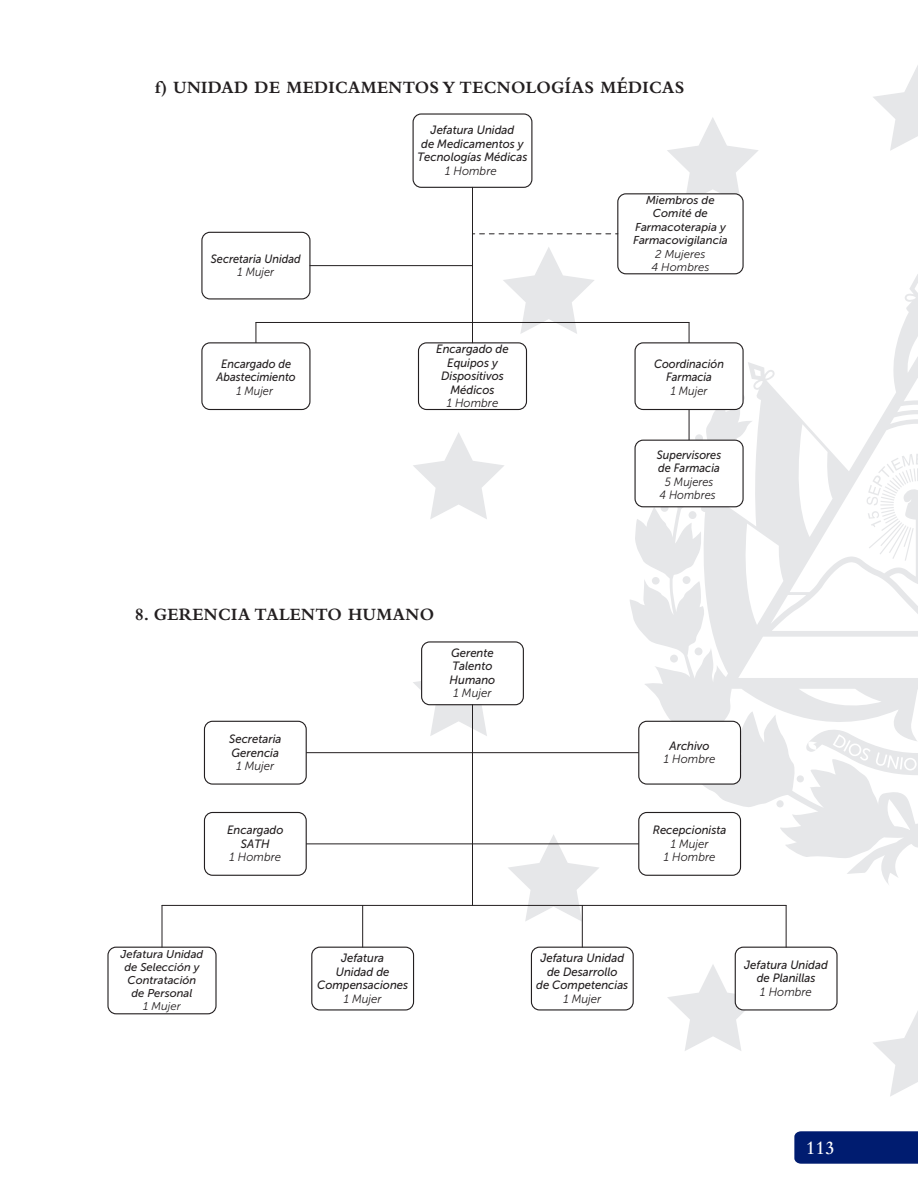
<style>
.page{position:relative;width:918px;height:1188px;background:#fff}
.page>*{position:absolute;margin:0;border:0;box-sizing:border-box;transform-origin:0 0}
.t1{font:600 19.5px "Bembo Std";color:#fff;scale:.95 1}
.t2{font:700 18px "Bembo Std";letter-spacing:.02em;color:#231f20;scale:.95 1}
.t3{font:italic 12px/13.5px "Museo Sans 500";color:#231f20;text-align:center;scale:.95 1}
.t4{font:italic 12px/13.5px "Museo Sans 500";color:#231f20;text-align:center;scale:.92 1}
.t5{font:italic 12px/13.5px "Museo Sans 300";color:#231f20;text-align:center;scale:.95 1}
.t6{font:italic 12px/13.5px "Museo Sans 300";color:#231f20;text-align:center;scale:.92 1}
.t7{font:italic 11.4px/13.5px "Museo Sans 500";color:#231f20;text-align:center}
.t8{font:italic 11.4px/13.5px "Museo Sans 300";color:#231f20;text-align:center}
.t9{font:italic 11.25px/13px "Museo Sans 500";color:#231f20;text-align:center}
.t10{font:italic 11.25px "Museo Sans 300";color:#231f20}
</style>
<div class="page">
<svg style="left:873px;top:65px;width:45px;height:86px"></svg>
<svg style="left:873px;top:1011px;width:45px;height:85px"></svg>
<svg style="left:667px;top:964px;width:77px;height:87px"></svg>
<svg style="left:508px;top:835px;width:92px;height:87px"></svg>
<svg style="left:413px;top:681px;width:92px;height:55px"></svg>
<svg style="left:413px;top:432px;width:91px;height:87px"></svg>
<svg style="left:503px;top:247px;width:91px;height:87px"></svg>
<svg style="left:667px;top:117px;width:91px;height:80px"></svg>
<svg style="left:629px;top:274px;width:289px;height:611px"></svg>
<div style="left:797px;top:775px;width:7px;height:7px;background:#e6e7e9;border-radius:50%"></div>
<div style="left:776px;top:800px;width:8px;height:7px;background:#e6e7e9;border-radius:50%"></div>
<div style="left:695px;top:647px;width:8px;height:8px;background:#e6e7e9;border-radius:50%"></div>
<div style="left:670px;top:655px;width:8px;height:8px;background:#e6e7e9;border-radius:50%"></div>
<div style="left:683px;top:576px;width:7px;height:8px;background:#e6e7e9;border-radius:50%"></div>
<svg style="left:661px;top:504px;width:8px;height:8px"></svg>
<div style="left:689px;top:511px;width:7px;height:8px;background:#e6e7e9;border-radius:50%"></div>
<svg style="left:695px;top:434px;width:8px;height:8px"></svg>
<div style="left:652px;top:577px;width:8px;height:8px;background:#e6e7e9;border-radius:50%"></div>
<svg style="left:866px;top:454px;width:52px;height:107px"></svg>
<svg style="left:805px;top:723px;width:113px;height:52px"></svg>
<svg style="left:794px;top:1131px;width:124px;height:33px"></svg>
<hr style="left:689px;top:322px;width:1px;height:118px;background:#231f20">
<svg style="left:256px;top:323px;width:1px;height:19px"></svg>
<div style="left:201px;top:342px;width:109px;height:68px;border:1px solid #231f20;border-radius:8px"></div>
<div style="left:418px;top:342px;width:109px;height:68px;border:1px solid #231f20;border-radius:8px"></div>
<div style="left:201px;top:232px;width:109px;height:67px;border:1px solid #231f20;border-radius:8px"></div>
<div style="left:413px;top:113px;width:119px;height:75px;border:1px solid #231f20;border-radius:8px"></div>
<div style="left:618px;top:194px;width:125px;height:80px;background:#fff;border-radius:8px"></div>
<div style="left:617px;top:193px;width:127px;height:81px;border:1px solid #231f20;border-radius:8px"></div>
<div style="left:635px;top:343px;width:108px;height:67px;background:#fff;border-radius:8px"></div>
<div style="left:635px;top:342px;width:109px;height:68px;border:1px solid #231f20;border-radius:8px"></div>
<div style="left:635px;top:440px;width:108px;height:67px;background:#fff;border-radius:8px"></div>
<div style="left:635px;top:440px;width:109px;height:67px;border:1px solid #231f20;border-radius:8px"></div>
<hr style="left:472px;top:187px;width:1px;height:156px;background:#231f20">
<hr style="left:256px;top:322px;width:433px;height:1px;background:#231f20">
<hr style="left:310px;top:265px;width:162px;height:1px;background:#231f20">
<svg style="left:473px;top:233px;width:145px;height:1px"></svg>
<hr style="left:255px;top:844px;width:435px;height:1px;background:#231f20">
<hr style="left:255px;top:752px;width:435px;height:1px;background:#231f20">
<div style="left:422px;top:642px;width:101px;height:63px;background:#fff;border-radius:8px"></div>
<div style="left:421px;top:641px;width:103px;height:64px;border:1px solid #231f20;border-radius:8px"></div>
<div style="left:735px;top:947px;width:102px;height:63px;background:#fff;border-radius:8px"></div>
<div style="left:735px;top:947px;width:103px;height:64px;border:1px solid #231f20;border-radius:8px"></div>
<div style="left:204px;top:721px;width:102px;height:63px;background:#fff;border-radius:8px"></div>
<div style="left:204px;top:721px;width:103px;height:64px;border:1px solid #231f20;border-radius:8px"></div>
<div style="left:204px;top:812px;width:102px;height:63px;background:#fff;border-radius:8px"></div>
<div style="left:204px;top:812px;width:103px;height:64px;border:1px solid #231f20;border-radius:8px"></div>
<div style="left:639px;top:721px;width:102px;height:63px;background:#fff;border-radius:8px"></div>
<div style="left:638px;top:721px;width:103px;height:64px;border:1px solid #231f20;border-radius:8px"></div>
<div style="left:639px;top:812px;width:102px;height:63px;background:#fff;border-radius:8px"></div>
<div style="left:638px;top:812px;width:103px;height:64px;border:1px solid #231f20;border-radius:8px"></div>
<div style="left:107px;top:947px;width:110px;height:67px;border:1px solid #231f20;border-radius:8px"></div>
<div style="left:311px;top:947px;width:103px;height:64px;border:1px solid #231f20;border-radius:8px"></div>
<div style="left:531px;top:947px;width:103px;height:64px;border:1px solid #231f20;border-radius:8px"></div>
<hr style="left:162px;top:905px;width:1px;height:42px;background:#231f20">
<hr style="left:786px;top:905px;width:1px;height:42px;background:#231f20">
<hr style="left:472px;top:705px;width:1px;height:200px;background:#231f20">
<hr style="left:162px;top:905px;width:624px;height:1px;background:#231f20">
<hr style="left:362px;top:905px;width:1px;height:42px;background:#231f20">
<hr style="left:582px;top:905px;width:1px;height:42px;background:#231f20">
<h2 class="t2" style="left:155px;top:77px;width:559px">f) UNIDAD DE MEDICAMENTOS Y TECNOLOGÍAS MÉDICAS</h2>
<p class="t3" style="left:418px;top:123px;width:117px">Jefatura Unidad<br>de Medicamentos y<br>Tecnologías Médicas</p>
<p class="t5" style="left:445px;top:164px;width:56px">1 Hombre</p>
<p class="t4" style="left:211px;top:252px;width:99px">Secretaria Unidad</p>
<p class="t6" style="left:238px;top:266px;width:41px">1 Mujer</p>
<p class="t4" style="left:217px;top:357px;width:88px">Encargado de<br>Abastecimiento</p>
<p class="t6" style="left:236px;top:384px;width:41px">1 Mujer</p>
<p class="t3" style="left:436px;top:342px;width:78px">Encargado de<br>Equipos y<br>Dispositivos<br>Médicos</p>
<p class="t5" style="left:447px;top:396px;width:56px">1 Hombre</p>
<p class="t7" style="left:633px;top:193px;width:96px">Miembros de<br>Comité de<br>Farmacoterapia y<br>Farmacovigilancia</p>
<p class="t8" style="left:651px;top:247px;width:60px">2 Mujeres<br>4 Hombres</p>
<p class="t4" style="left:654px;top:357px;width:77px">Coordinación<br>Farmacia</p>
<p class="t6" style="left:671px;top:384px;width:41px">1 Mujer</p>
<p class="t4" style="left:657px;top:448px;width:72px;text-align:left">Supervisores de Farmacia</p>
<p class="t6" style="left:659px;top:475px;width:63px">5 Mujeres<br>4 Hombres</p>
<h2 class="t2" style="left:135px;top:604px;width:317px">8. GERENCIA TALENTO HUMANO</h2>
<p class="t3" style="left:229px;top:732px;width:57px;text-align:left">Secretaria<br>Gerencia</p>
<p class="t5" style="left:236px;top:759px;width:41px">1 Mujer</p>
<p class="t3" style="left:450px;top:646px;width:50px;text-align:left">Gerente<br>Talento<br>Humano</p>
<p class="t5" style="left:454px;top:687px;width:41px">1 Mujer</p>
<p class="t3" style="left:227px;top:823px;width:61px">Encargado<br>SATH</p>
<p class="t5" style="left:230px;top:850px;width:56px">1 Hombre</p>
<p class="t9" style="left:121px;top:948px;width:84px">Jefatura Unidad de Selección y<br>Contratación de Personal</p>
<p class="t10" style="left:143px;top:1000px;width:39px">1 Mujer</p>
<p class="t3" style="left:317px;top:951px;width:97px">Jefatura<br>Unidad de<br>Compensaciones</p>
<p class="t5" style="left:344px;top:992px;width:41px">1 Mujer</p>
<p class="t3" style="left:670px;top:739px;width:44px">Archivo</p>
<p class="t5" style="left:664px;top:752px;width:56px">1 Hombre</p>
<p class="t3" style="left:653px;top:823px;width:79px">Recepcionista</p>
<p class="t5" style="left:664px;top:837px;width:56px">1 Mujer<br>1 Hombre</p>
<p class="t3" style="left:536px;top:951px;width:98px">Jefatura Unidad de Desarrollo<br>de Competencias</p>
<p class="t5" style="left:563px;top:992px;width:41px">1 Mujer</p>
<p class="t3" style="left:744px;top:958px;width:90px">Jefatura Unidad de Planillas</p>
<p class="t5" style="left:760px;top:985px;width:56px">1 Hombre</p>
<h1 class="t1" style="left:806px;top:1137px;width:32px">113</h1>
</div>
